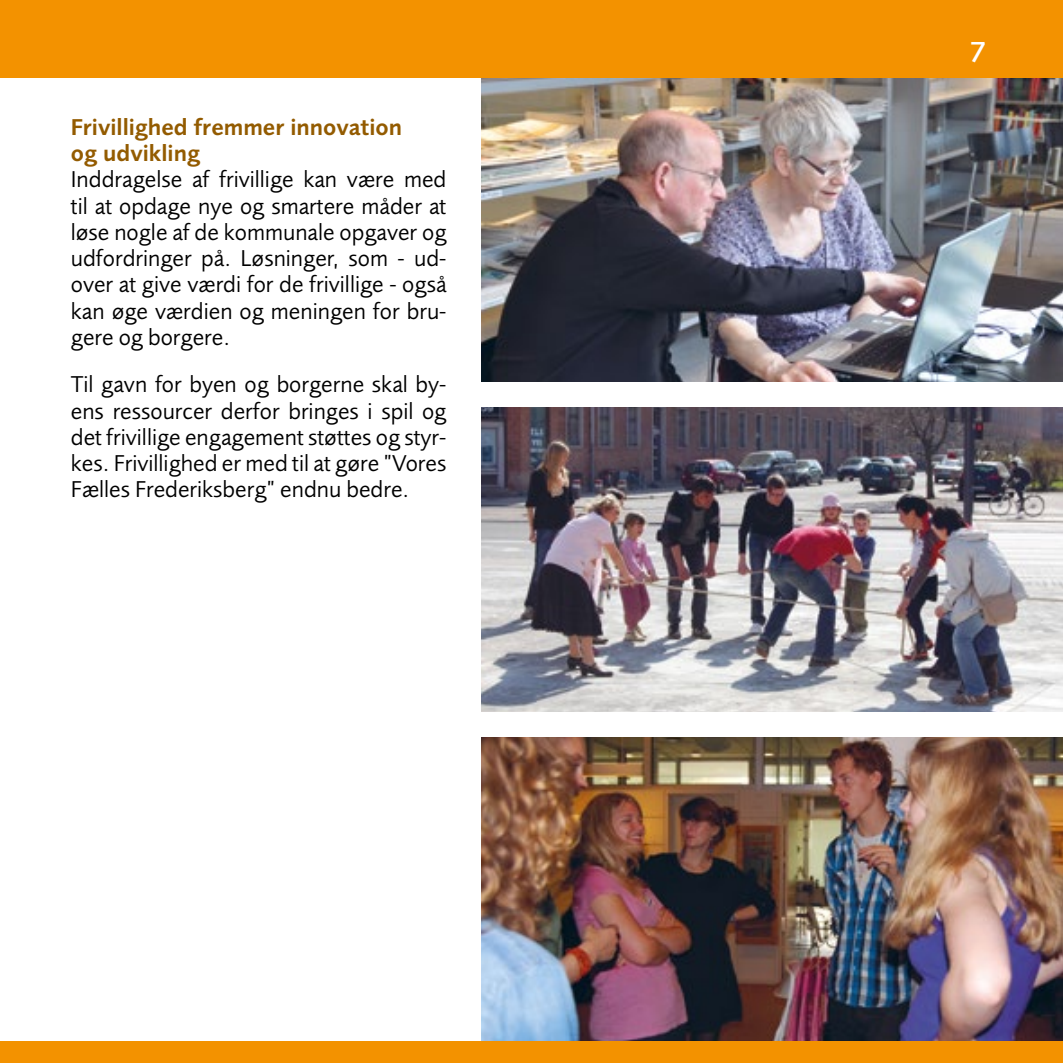
<style>
.page{position:relative;width:1063px;height:1063px;background:#fff}
.page>*{position:absolute;margin:0;border:0;box-sizing:border-box;transform-origin:0 0}
.t1{font:500 30px "Foundry Sans";color:#fff}
.t2{font:23.75px/26.2px "Foundry Sans Normal";color:#000;text-align:justify}
.t3{font:23.75px/26.2px "Foundry Sans Demi";color:#935b00}
</style>
<div class="page">
<img style="left:482px;top:78px;width:581px;height:304px">
<img style="left:482px;top:737px;width:581px;height:305px">
<div style="left:0;top:0;width:1063px;height:78px;background:#f39200"></div>
<div style="left:0;top:1042px;width:1063px;height:21px;background:#f39200"></div>
<img style="left:482px;top:407px;width:581px;height:305px">
<p class="t3" style="left:71px;top:114px;width:333px">Frivillighed fremmer innovation og udvikling</p>
<p class="t2" style="left:71px;top:166px;width:377px">Inddragelse af frivillige kan være med til at opdage nye og smartere måder at løse nogle af de kommunale opgaver og udfordringer på. Løsninger, som - ud&shy;over at give værdi for de frivillige - også kan øge værdien og meningen for bru&shy;gere og borgere.</p>
<p class="t2" style="left:71px;top:371px;width:377px">Til gavn for byen og borgerne skal by&shy;ens ressourcer derfor bringes i spil og det frivillige engagement støttes og styr&shy;kes. Frivillighed er med til at gøre ”Vores Fælles Frederiksberg” endnu bedre.</p>
<p class="t1" style="left:970px;top:34px;width:18px">7</p>
</div>
